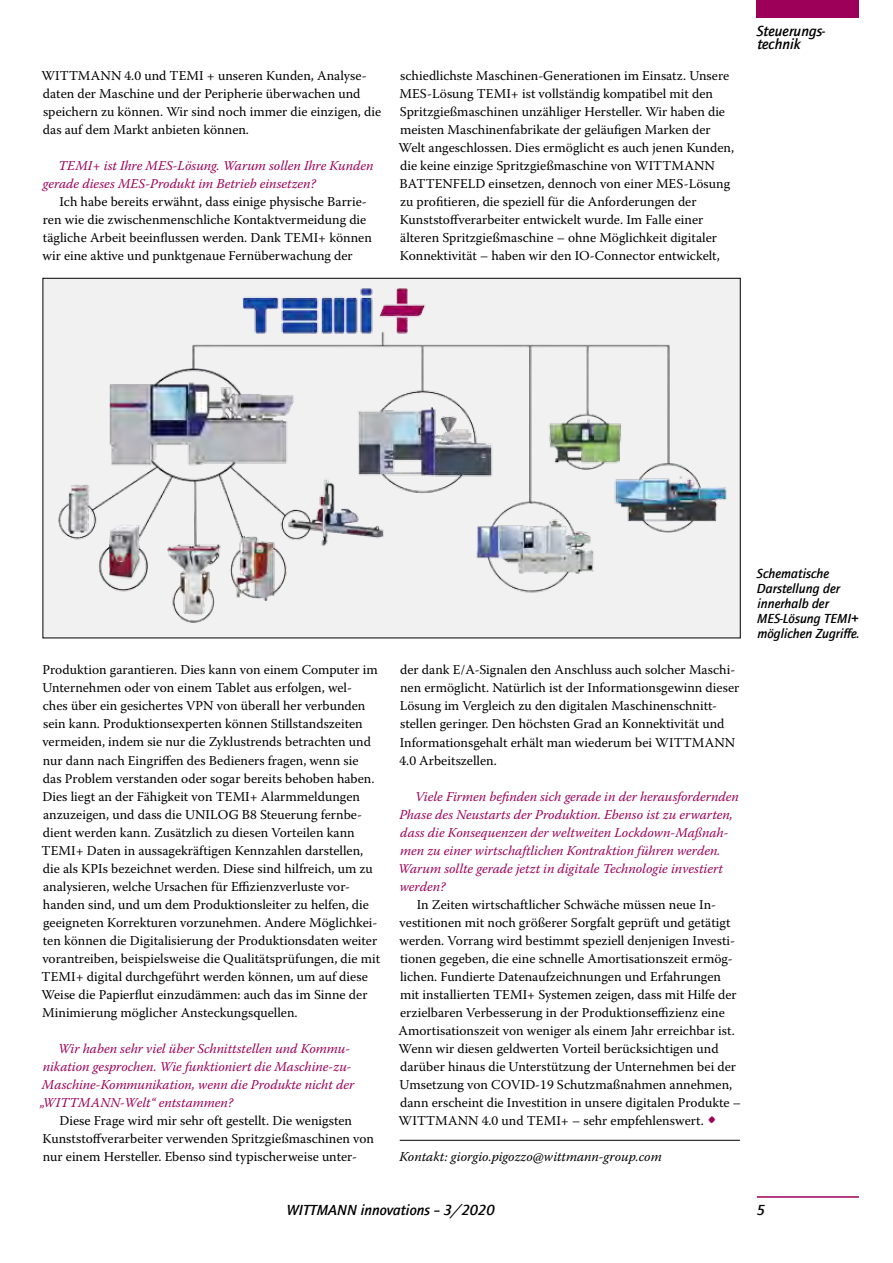
<style>
.page{position:relative;width:893px;height:1263px;background:#fff}
.page>*{position:absolute;margin:0;border:0;box-sizing:border-box;transform-origin:0 0}
.t1{font:italic 500 15px/13.5px "Quay Sans ITC Com";color:#000}
.t2{font:13.5px/18px "Warnock Pro";color:#000}
.t3{font:italic 13.5px/18px "Warnock Pro";color:#9c0059}
.t4{font:italic 500 13.5px/15px "Quay Sans ITC Com";color:#000}
.t5{font:italic 13.5px "Warnock Pro";color:#000}
.s1{font-size:24px;color:#9c0059}
</style>
<div class="page">
<div style="left:757px;top:0;width:102px;height:18px;background:#9c0059"></div>
<hr style="left:757px;top:1196px;width:102px;height:2px;background:#9c0059">
<img style="left:45px;top:280px;width:694px;height:356px">
<img style="left:233px;top:277px;width:257px;height:73px">
<hr style="left:400px;top:1140px;width:340px;height:1px;background:#000">
<p class="t2" style="left:41px;top:66px;width:341px">WITTMANN 4.0 und TEMI + unseren Kunden, Analyse&shy;daten der Maschine und der Peripherie überwachen und speichern zu können. Wir sind noch immer die einzigen, die das auf dem Markt anbieten können.</p>
<p class="t3" style="left:43px;top:156px;width:332px;text-indent:16px">TEMI+ ist Ihre MES-Lösung. Warum sollen Ihre Kunden gerade dieses MES-Produkt im Betrieb einsetzen?</p>
<p class="t2" style="left:42px;top:192px;width:331px;text-indent:17px">Ich habe bereits erwähnt, dass einige physische Barrie&shy;ren wie die zwischenmenschliche Kontaktvermeidung die tägliche Arbeit beeinflussen werden. Dank TEMI+ können wir eine aktive und punktgenaue Fernüberwachung der</p>
<p class="t2" style="left:399px;top:66px;width:337px">schiedlichste Maschinen-Generationen im Einsatz. Unsere MES-Lösung TEMI+ ist vollständig kompatibel mit den Spritzgießmaschinen unzähliger Hersteller. Wir haben die meisten Maschinenfabrikate der geläufigen Marken der Welt angeschlossen. Dies ermöglicht es auch jenen Kunden, die keine einzige Spritzgießmaschine von WITTMANN BATTENFELD einsetzen, dennoch von einer MES-Lösung zu profitieren, die speziell für die Anforderungen der Kunststoffverarbeiter entwickelt wurde. Im Falle einer älteren Spritzgießmaschine – ohne Möglichkeit digitaler Konnektivität – haben wir den IO-Connector entwickelt,</p>
<p class="t1" style="left:757px;top:24px;width:70px">Steuerungs&shy;technik</p>
<p class="t2" style="left:41px;top:661px;width:340px">Produktion garantieren. Dies kann von einem Computer im Unternehmen oder von einem Tablet aus erfolgen, wel-<br>ches über ein gesichertes VPN von überall her verbunden sein kann. Produktionsexperten können Stillstandszeiten vermeiden, indem sie nur die Zyklustrends betrachten und nur dann nach Eingriffen des Bedieners fragen, wenn sie<br>das Problem verstanden oder sogar bereits behoben haben.<br>Dies liegt an der Fähigkeit von TEMI+ Alarmmeldungen anzuzeigen, und dass die UNILOG B8 Steuerung fernbe&shy;dient werden kann. Zusätzlich zu diesen Vorteilen kann TEMI+ Daten in aussagekräftigen Kennzahlen darstellen, die als KPIs bezeichnet werden. Diese sind hilfreich, um zu analysieren, welche Ursachen für Effizienzverluste vor&shy;handen sind, und um dem Produktionsleiter zu helfen, die geeigneten Korrekturen vorzunehmen. Andere Möglichkei&shy;ten können die Digitalisierung der Produktionsdaten weiter vorantreiben, beispielsweise die Qualitätsprüfungen, die mit TEMI+ digital durchgeführt werden können, um auf diese Weise die Papierflut einzudämmen: auch das im Sinne der Minimierung möglicher Ansteckungsquellen.</p>
<p class="t3" style="left:40px;top:1039px;width:316px;text-indent:18px">Wir haben sehr viel über Schnittstellen und Kommu&shy;nikation gesprochen. Wie funktioniert die Maschine-zu-Maschine-Kommunikation, wenn die Produkte nicht der „WITTMANN-Welt“ entstammen?</p>
<p class="t2" style="left:43px;top:1111px;width:333px;text-indent:17px">Diese Frage wird mir sehr oft gestellt. Die wenigsten<br>Kunststoffverarbeiter verwenden Spritzgießmaschinen von nur einem Hersteller. Ebenso sind typischerweise unter-</p>
<p class="t2" style="left:399px;top:661px;width:341px">der dank E/A-Signalen den Anschluss auch solcher Maschi&shy;nen ermöglicht. Natürlich ist der Informationsgewinn dieser Lösung im Vergleich zu den digitalen Maschinenschnitt&shy;stellen geringer. Den höchsten Grad an Konnektivität und Informationsgehalt erhält man wiederum bei WITTMANN 4.0 Arbeitszellen.</p>
<p class="t3" style="left:398px;top:787px;width:342px;text-indent:17px">Viele Firmen befinden sich gerade in der herausfordernden Phase des Neustarts der Produktion. Ebenso ist zu erwarten, dass die Konsequenzen der weltweiten Lockdown-Maßnah&shy;men zu einer wirtschaftlichen Kontraktion führen werden.<br>Warum sollte gerade jetzt in digitale Technologie investiert werden?</p>
<p class="t2" style="left:399px;top:895px;width:344px;text-indent:18px">In Zeiten wirtschaftlicher Schwäche müssen neue In&shy;vestitionen mit noch größerer Sorgfalt geprüft und getätigt werden. Vorrang wird bestimmt speziell denjenigen Investi&shy;tionen gegeben, die eine schnelle Amortisationszeit ermög&shy;lichen. Fundierte Datenaufzeichnungen und Erfahrungen mit installierten TEMI+ Systemen zeigen, dass mit Hilfe der erzielbaren Verbesserung in der Produktionseffizienz eine Amortisationszeit von weniger als einem Jahr erreichbar ist.<br>Wenn wir diesen geldwerten Vorteil berücksichtigen und darüber hinaus die Unterstützung der Unternehmen bei der Umsetzung von COVID-19 Schutzmaßnahmen annehmen, dann erscheint die Investition in unsere digitalen Produkte – WITTMANN 4.0 und TEMI+ – sehr empfehlenswert. <span class="s1">•</span></p>
<p class="t5" style="left:399px;top:1148px;width:264px">Kontakt: giorgio.pigozzo@wittmann-group.com</p>
<p class="t4" style="left:757px;top:566px;width:104px">Schematische<br>Darstellung der innerhalb der<br>MES-Lösung TEMI+ möglichen Zugriffe.</p>
<p class="t1" style="left:287px;top:1203px;width:209px">WITTMANN innovations – 3/2020</p>
<p class="t1" style="left:757px;top:1203px;width:10px">5</p>
</div>
